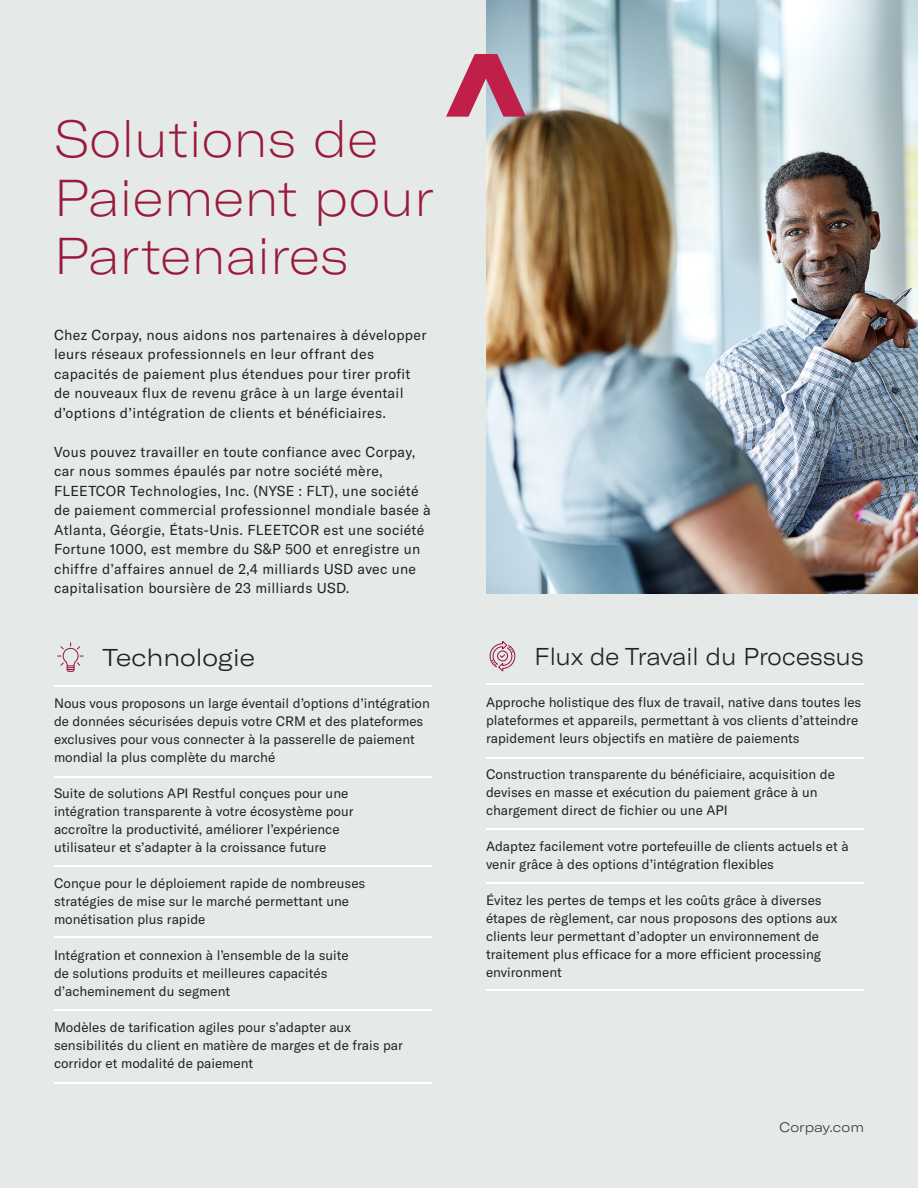
<style>
.page{position:relative;width:918px;height:1188px;background:#e5eae8}
.page>*{position:absolute;margin:0;border:0;box-sizing:border-box;transform-origin:0 0}
.t1{font:100 expanded 51px/58.5px "GT America";color:#991a3b;scale:.96 1}
.t2{font:300 expanded 24px "GT America";color:#212121;scale:.91 1}
.t3{font:300 expanded 24px "GT America";color:#212121}
.t4{font:14.25px/19.5px "GT America";letter-spacing:.02em;color:#212121}
.t5{font:13.5px/18px "GT America";color:#232323}
.t6{font:300 expanded 13.5px "GT America";color:#3c3c3c}
</style>
<div class="page">
<hr style="left:54px;top:777px;width:378px;height:1px;background:#fff">
<hr style="left:54px;top:866px;width:378px;height:1px;background:#fff">
<hr style="left:54px;top:937px;width:378px;height:1px;background:#fff">
<hr style="left:54px;top:1083px;width:378px;height:1px;background:#fff">
<svg style="left:58px;top:643px;width:25px;height:29px"></svg>
<hr style="left:486px;top:757px;width:378px;height:1px;background:#fff">
<hr style="left:486px;top:684px;width:378px;height:1px;background:#fff">
<hr style="left:486px;top:828px;width:378px;height:1px;background:#fff">
<hr style="left:486px;top:882px;width:378px;height:1px;background:#fff">
<hr style="left:486px;top:989px;width:378px;height:1px;background:#fff">
<svg style="left:489px;top:641px;width:27px;height:31px"></svg>
<hr style="left:54px;top:685px;width:378px;height:1px;background:#fff">
<img style="left:486px;top:0;width:432px;height:594px">
<svg style="left:446px;top:54px;width:80px;height:63px"></svg>
<hr style="left:54px;top:1009px;width:378px;height:1px;background:#fff">
<p class="t1" style="left:54px;top:110px;width:397px">Solutions de<br>Paiement pour<br>Partenaires</p>
<p class="t4" style="left:54px;top:325px;width:374px">Chez Corpay, nous aidons nos partenaires à développer leurs réseaux professionnels en leur offrant des capacités de paiement plus étendues pour tirer profit de nouveaux flux de revenu grâce à un large éventail d’options d’intégration de clients et bénéficiaires.</p>
<p class="t4" style="left:54px;top:442px;width:378px">Vous pouvez travailler en toute confiance avec Corpay, car nous sommes épaulés par notre société mère, FLEETCOR Technologies, Inc. (NYSE : FLT), une société de paiement commercial professionnel mondiale basée à Atlanta, Géorgie, États-Unis. FLEETCOR est une société Fortune 1000, est membre du S&amp;P 500 et enregistre un chiffre d’affaires annuel de 2,4 milliards USD avec une capitalisation boursière de 23 milliards USD.</p>
<p class="t3" style="left:102px;top:644px;width:154px">Technologie</p>
<p class="t5" style="left:54px;top:695px;width:377px">Nous vous proposons un large éventail d’options d’intégration de données sécurisées depuis votre CRM et des plateformes exclusives pour vous connecter à la passerelle de paiement mondial la plus complète du marché</p>
<p class="t5" style="left:54px;top:785px;width:296px">Suite de solutions API Restful conçues pour une</p>
<p class="t5" style="left:54px;top:803px;width:301px">intégration transparente à votre écosystème pour</p>
<p class="t5" style="left:54px;top:821px;width:287px">accroître la productivité, améliorer l’expérience</p>
<p class="t5" style="left:54px;top:839px;width:274px">utilisateur et s’adapter à la croissance future</p>
<p class="t5" style="left:54px;top:875px;width:313px">Conçue pour le déploiement rapide de nombreuses</p>
<p class="t5" style="left:54px;top:893px;width:297px">stratégies de mise sur le marché permettant une</p>
<p class="t5" style="left:54px;top:911px;width:153px">monétisation plus rapide</p>
<p class="t5" style="left:54px;top:947px;width:296px">Intégration et connexion à l’ensemble de la suite</p>
<p class="t5" style="left:54px;top:965px;width:275px">de solutions produits et meilleures capacités</p>
<p class="t5" style="left:54px;top:983px;width:178px">d’acheminement du segment</p>
<p class="t5" style="left:54px;top:1019px;width:299px">Modèles de tarification agiles pour s’adapter aux</p>
<p class="t5" style="left:54px;top:1037px;width:351px">sensibilités du client en matière de marges et de frais par</p>
<p class="t5" style="left:54px;top:1055px;width:201px">corridor et modalité de paiement</p>
<p class="t2" style="left:535px;top:643px;width:363px">Flux de Travail du Processus</p>
<p class="t5" style="left:486px;top:693px;width:377px">Approche holistique des flux de travail, native dans toutes les plateformes et appareils, permettant à vos clients d’atteindre rapidement leurs objectifs en matière de paiements</p>
<p class="t5" style="left:486px;top:765px;width:350px">Construction transparente du bénéficiaire, acquisition de devises en masse et exécution du paiement grâce à un chargement direct de fichier ou une API</p>
<p class="t5" style="left:486px;top:837px;width:364px">Adaptez facilement votre portefeuille de clients actuels et à venir grâce à des options d’intégration flexibles</p>
<p class="t5" style="left:486px;top:891px;width:353px">Évitez les pertes de temps et les coûts grâce à diverses étapes de règlement, car nous proposons des options aux clients leur permettant d’adopter un environnement de traitement plus efficace for a more efficient processing environment</p>
<p class="t6" style="left:780px;top:1119px;width:86px">Corpay.com</p>
</div>
